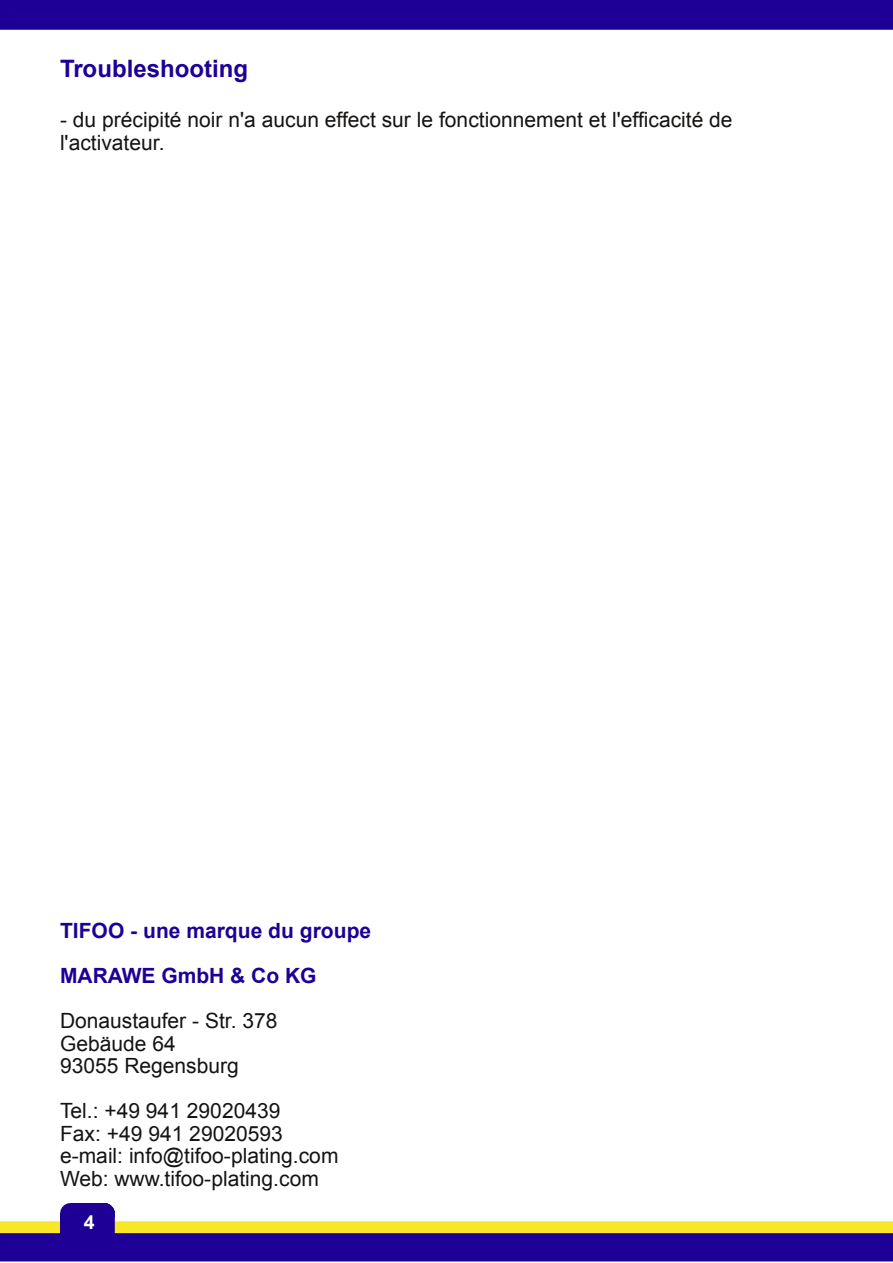
<style>
.page{position:relative;width:893px;height:1263px;background:#fff}
.page>*{position:absolute;margin:0;border:0;box-sizing:border-box;transform-origin:0 0}
.t1{font:700 24px "Arial";color:#1e0096}
.t2{font:21px/22.5px "Arial";color:#161413}
.t3{font:700 21px/45px "Arial";color:#1e0096}
.t4{font:700 19.5px "Arial";color:#fff}
</style>
<div class="page">
<div style="left:6px;top:6px;width:881px;height:17px;background:#1f0197"></div>
<div style="left:0;top:0;width:893px;height:30px;border:13px solid #1e0096"></div>
<div style="left:6px;top:1238px;width:881px;height:17px;background:#1f0197"></div>
<div style="left:0;top:1232px;width:893px;height:29px;border:13px solid #1e0096"></div>
<div style="left:1px;top:1222px;width:891px;height:10px;background:#f8e729"></div>
<div style="left:0;top:1221px;width:893px;height:12px;border:2px solid #f8e729"></div>
<div style="left:71px;top:1213px;width:33px;height:25px;background:#1e0096"></div>
<div style="left:60px;top:1203px;width:55px;height:46px;border:21px solid #1e0096"></div>
<p class="t1" style="left:60px;top:55px;width:190px">Troubleshooting</p>
<p class="t2" style="left:60px;top:109px;width:674px">- du précipité noir n'a aucun effect sur le fonctionnement et l'efficacité de l'activateur.</p>
<p class="t3" style="left:60px;top:909px;width:313px">TIFOO - une marque du groupe<br>MARAWE GmbH &amp; Co KG</p>
<p class="t2" style="left:60px;top:1010px;width:219px">Donaustaufer - Str. 378<br>Gebäude 64<br>93055 Regensburg</p>
<p class="t2" style="left:60px;top:1100px;width:280px">Tel.: +49 941 29020439<br>Fax: +49 941 29020593 e-mail: info@tifoo-plating.com<br>Web: www.tifoo-plating.com</p>
<p class="t4" style="left:84px;top:1211px;width:12px">4</p>
</div>
